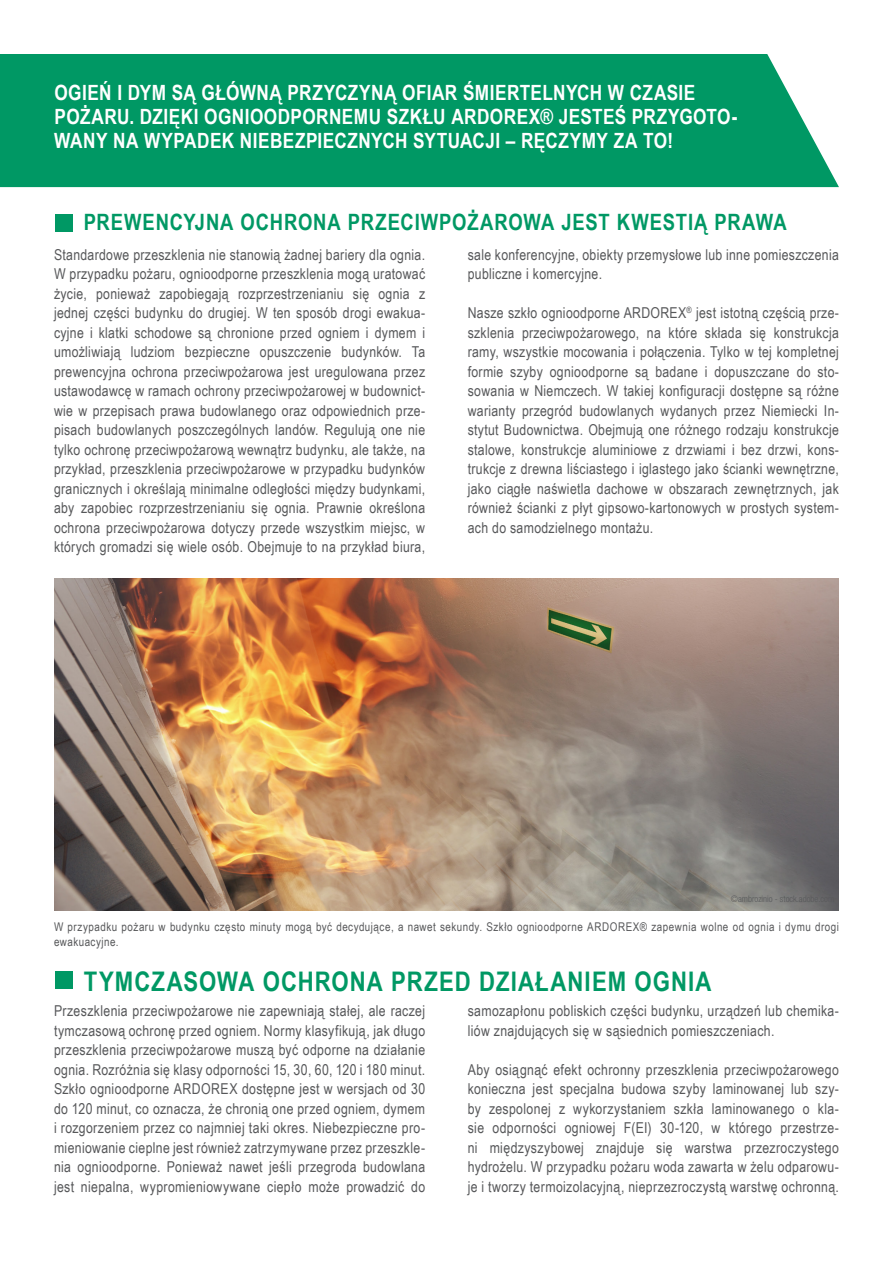
<style>
.page{position:relative;width:893px;height:1263px;background:#fff}
.page>*{position:absolute;margin:0;border:0;box-sizing:border-box;transform-origin:0 0}
.t1{font:700 27px "Arial Narrow";letter-spacing:.04em;color:#009864}
.t2{font:700 22.5px "Arial Narrow";letter-spacing:.035em;color:#009864}
.t3{font:700 21px/24px "Arial Narrow";letter-spacing:.02em;color:#fff}
.t4{font:15px/19.5px "Arial Narrow";letter-spacing:.02em;color:#57585a;text-align:justify}
.t5{font:12px/15px "Arial Narrow";letter-spacing:.04em;color:#57585a}
.t6{font:300 condensed 9px "Helvetica Neue LT Std";color:#57585a}
</style>
<div class="page">
<div style="left:0;top:54px;width:839px;height:133px;background:#009864"></div>
<div style="left:55px;top:215px;width:17px;height:17px;background:#009864"></div>
<div style="left:55px;top:971px;width:17px;height:18px;background:#009864"></div>
<img style="left:54px;top:578px;width:785px;height:333px">
<h3 class="t3" style="left:54px;top:80px;width:685px">OGIEŃ I DYM SĄ GŁÓWNĄ PRZYCZYNĄ OFIAR ŚMIERTELNYCH W CZASIE<br>POŻARU. DZIĘKI OGNIOODPORNEMU SZKŁU ARDOREX® JESTEŚ PRZYGOTO-<br>WANY NA WYPADEK NIEBEZPIECZNYCH SYTUACJI – RĘCZYMY ZA TO!</h3>
<h2 class="t2" style="left:84px;top:205px;width:705px">PREWENCYJNA OCHRONA PRZECIWPOŻAROWA JEST KWESTIĄ PRAWA</h2>
<p class="t4" style="left:54px;top:244px;width:373px">Standardowe przeszklenia nie stanowią żadnej bariery dla ognia.<br>W przypadku pożaru, ognioodporne przeszklenia mogą uratować życie, ponieważ zapobiegają rozprzestrzenianiu się ognia z jednej części budynku do drugiej. W ten sposób drogi ewakua&shy;cyjne i klatki schodowe są chronione przed ogniem i dymem i umożliwiają ludziom bezpieczne opuszczenie budynków. Ta prewencyjna ochrona przeciwpożarowa jest uregulowana przez ustawodawcę w ramach ochrony przeciwpożarowej w budownict&shy;wie w przepisach prawa budowlanego oraz odpowiednich prze&shy;pisach budowlanych poszczególnych landów. Regulują one nie tylko ochronę przeciwpożarową wewnątrz budynku, ale także, na przykład, przeszklenia przeciwpożarowe w przypadku budynków granicznych i określają minimalne odległości między budynkami, aby zapobiec rozprzestrzenianiu się ognia. Prawnie określona ochrona przeciwpożarowa dotyczy przede wszystkim miejsc, w których gromadzi się wiele osób. Obejmuje to na przykład biura,</p>
<p class="t4" style="left:468px;top:244px;width:373px">sale konferencyjne, obiekty przemysłowe lub inne pomieszczenia publiczne i komercyjne.</p>
<p class="t4" style="left:468px;top:303px;width:373px">Nasze szkło ognioodporne ARDOREX<sup>®</sup> jest istotną częścią prze&shy;szklenia przeciwpożarowego, na które składa się konstrukcja ramy, wszystkie mocowania i połączenia. Tylko w tej kompletnej formie szyby ognioodporne są badane i dopuszczane do sto&shy;sowania w Niemczech. W takiej konfiguracji dostępne są różne warianty przegród budowlanych wydanych przez Niemiecki In&shy;stytut Budownictwa. Obejmują one różnego rodzaju konstrukcje stalowe, konstrukcje aluminiowe z drzwiami i bez drzwi, kons&shy;trukcje z drewna liściastego i iglastego jako ścianki wewnętrzne, jako ciągłe naświetla dachowe w obszarach zewnętrznych, jak również ścianki z płyt gipsowo-kartonowych w prostych system&shy;ach do samodzielnego montażu.</p>
<p class="t6" style="left:731px;top:893px;width:105px">©ambrozinio - stock.adobe.com</p>
<p class="t5" style="left:54px;top:918px;width:786px">W przypadku pożaru w budynku często minuty mogą być decydujące, a nawet sekundy. Szkło ognioodporne ARDOREX® zapewnia wolne od ognia i dymu drogi ewakuacyjne.</p>
<h1 class="t1" style="left:84px;top:960px;width:629px">TYMCZASOWA OCHRONA PRZED DZIAŁANIEM OGNIA</h1>
<p class="t4" style="left:54px;top:1000px;width:373px">Przeszklenia przeciwpożarowe nie zapewniają stałej, ale raczej tymczasową ochronę przed ogniem. Normy klasyfikują, jak długo przeszklenia przeciwpożarowe muszą być odporne na działanie ognia. Rozróżnia się klasy odporności 15, 30, 60, 120 i 180 minut.<br>Szkło ognioodporne ARDOREX dostępne jest w wersjach od 30 do 120 minut, co oznacza, że chronią one przed ogniem, dymem i rozgorzeniem przez co najmniej taki okres. Niebezpieczne pro&shy;mieniowanie cieplne jest również zatrzymywane przez przeszkle&shy;nia ognioodporne. Ponieważ nawet jeśli przegroda budowlana jest niepalna, wypromieniowywane ciepło może prowadzić do</p>
<p class="t4" style="left:468px;top:1000px;width:373px">samozapłonu pobliskich części budynku, urządzeń lub chemika&shy;liów znajdujących się w sąsiednich pomieszczeniach.</p>
<p class="t4" style="left:468px;top:1059px;width:373px">Aby osiągnąć efekt ochronny przeszklenia przeciwpożarowego konieczna jest specjalna budowa szyby laminowanej lub szy&shy;by zespolonej z wykorzystaniem szkła laminowanego o kla&shy;sie odporności ogniowej F(EI) 30-120, w którego przestrze&shy;ni międzyszybowej znajduje się warstwa przezroczystego hydrożelu. W przypadku pożaru woda zawarta w żelu odparowu&shy;je i tworzy termoizolacyjną, nieprzezroczystą warstwę ochronną.</p>
</div>
